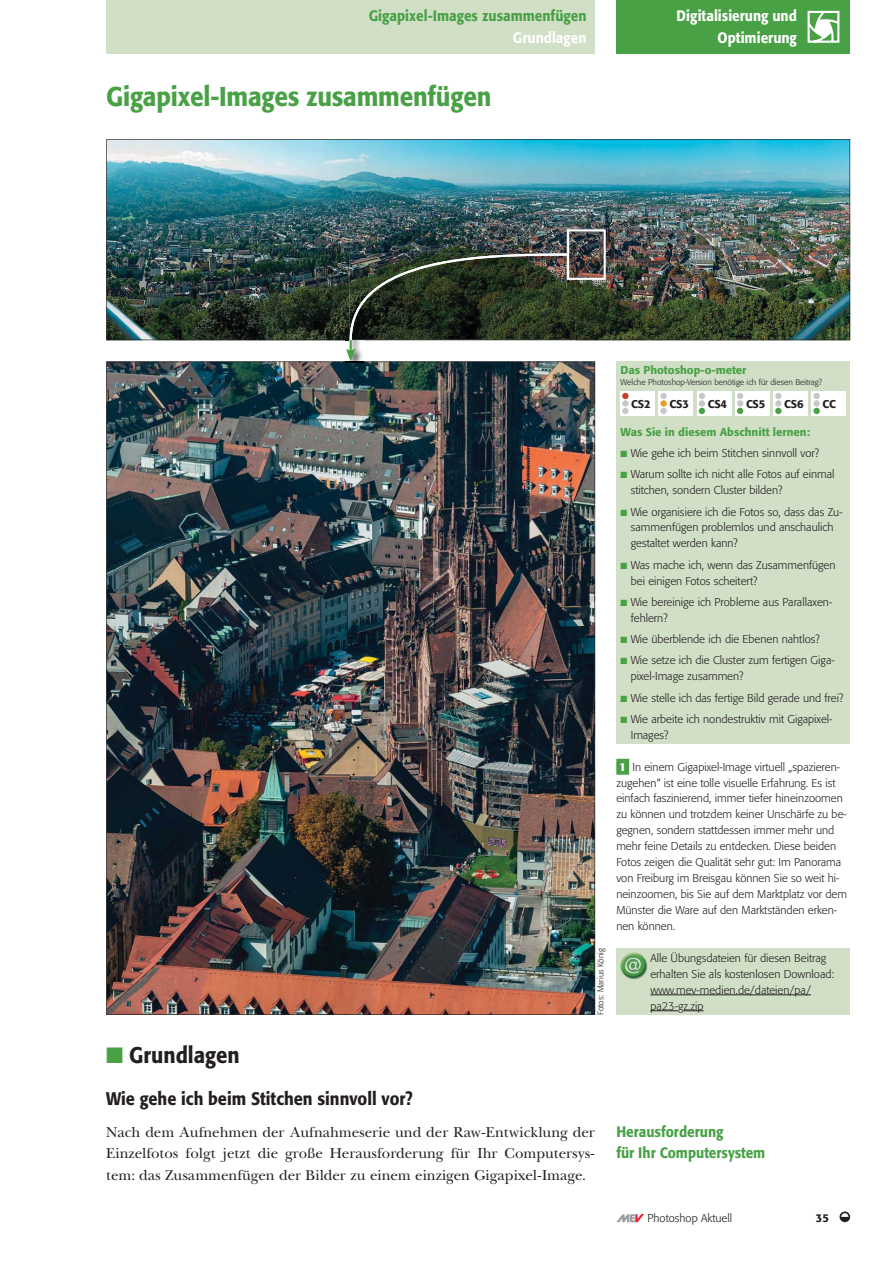
<style>
.page{position:relative;width:893px;height:1263px;background:#fff}
.page>*{position:absolute;margin:0;border:0;box-sizing:border-box;transform-origin:0 0}
.t1{font:500 27px "Formata";letter-spacing:-.01em;color:#49a146;scale:.9 1}
.t2{font:500 22.5px "Formata";color:#231f20;scale:.9 1}
.t3{font:500 18px "Formata";color:#231f20;scale:.9 1}
.t4{font:15px/21.3px "New Bask ITCSB";color:#231f20;text-align:justify}
.t5{font:500 15px/21.3px "Formata";color:#49a146;scale:.9 1}
.t6{font:500 15px/21.3px "Formata";color:#fff;text-align:right;scale:.9 1}
.t7{font:300 11.25px/15.9px "Formata";color:#231f20}
.t8{font:500 11.25px "Formata";color:#49a146}
.t9{font:500 11.25px "Formata";color:#4aa147}
.t10{font:500 11.25px "Formata";letter-spacing:-.015em;color:#231f20}
.t11{font:300 8.25px "Formata";color:#231f20}
.s1{font-weight:700;color:#49a146}
.s2{font-weight:700;color:#fff}
</style>
<div class="page">
<svg style="left:616px;top:1214px;width:28px;height:8px"></svg>
<svg style="left:839px;top:1212px;width:11px;height:10px"></svg>
<div style="left:616px;top:0;width:234px;height:53px;background:#49a146"></div>
<div style="left:106px;top:0;width:489px;height:53px;background:#d1dfc6"></div>
<svg style="left:807px;top:10px;width:33px;height:33px"></svg>
<div style="left:616px;top:759px;width:13px;height:16px;background:#4aa147"></div>
<div style="left:616px;top:361px;width:234px;height:383px;background:#d1dfc6"></div>
<div style="left:621px;top:391px;width:34px;height:25px;background:#fff"></div>
<div style="left:659px;top:391px;width:34px;height:25px;background:#fff"></div>
<div style="left:735px;top:391px;width:34px;height:25px;background:#fff"></div>
<div style="left:774px;top:391px;width:34px;height:25px;background:#fff"></div>
<div style="left:697px;top:391px;width:34px;height:25px;background:#fff"></div>
<svg style="left:775px;top:393px;width:6px;height:6px"></svg>
<svg style="left:737px;top:393px;width:6px;height:6px"></svg>
<svg style="left:699px;top:393px;width:6px;height:6px"></svg>
<div style="left:660px;top:393px;width:7px;height:6px;background:#c6c7c9;border-radius:50%"></div>
<svg style="left:622px;top:393px;width:6px;height:6px"></svg>
<div style="left:622px;top:400px;width:6px;height:7px;background:#c6c7c9;border-radius:50%"></div>
<div style="left:737px;top:400px;width:6px;height:7px;background:#c6c7c9;border-radius:50%"></div>
<div style="left:699px;top:400px;width:6px;height:7px;background:#c6c7c9;border-radius:50%"></div>
<svg style="left:660px;top:400px;width:7px;height:7px"></svg>
<div style="left:660px;top:408px;width:7px;height:6px;background:#c6c7c9;border-radius:50%"></div>
<svg style="left:622px;top:408px;width:6px;height:6px"></svg>
<div style="left:775px;top:400px;width:6px;height:7px;background:#c6c7c9;border-radius:50%"></div>
<svg style="left:775px;top:408px;width:6px;height:6px"></svg>
<svg style="left:737px;top:408px;width:6px;height:6px"></svg>
<svg style="left:699px;top:408px;width:6px;height:6px"></svg>
<div style="left:812px;top:391px;width:34px;height:25px;background:#fff"></div>
<div style="left:813px;top:393px;width:7px;height:6px;background:#c6c7c9;border-radius:50%"></div>
<div style="left:813px;top:400px;width:7px;height:7px;background:#c6c7c9;border-radius:50%"></div>
<div style="left:813px;top:408px;width:7px;height:6px;background:#49a146;border-radius:50%"></div>
<img style="left:106px;top:139px;width:744px;height:201px">
<img style="left:106px;top:361px;width:489px;height:654px">
<div style="left:616px;top:948px;width:234px;height:67px;background:#d1dfc6"></div>
<img style="left:621px;top:952px;width:26px;height:27px">
<hr style="left:650px;top:995px;width:161px;height:1px;background:#231f20">
<svg style="left:650px;top:1010px;width:53px;height:1px"></svg>
<img style="left:568px;top:289px;width:8px;height:52px">
<img style="left:570px;top:229px;width:45px;height:60px">
<img style="left:568px;top:253px;width:8px;height:36px">
<div style="left:567px;top:229px;width:39px;height:51px;border:2px solid #fff"></div>
<img style="left:346px;top:362px;width:18px;height:8px">
<svg style="left:346px;top:254px;width:222px;height:108px"></svg>
<h3 class="t5" style="left:369px;top:7px;width:244px">Gigapixel-Images zusammenfügen</h3>
<h3 class="t6" style="left:513px;top:28px;width:83px">Grundlagen</h3>
<h1 class="t1" style="left:106px;top:85px;width:429px">Gigapixel-Images zusammenfügen</h1>
<h3 class="t6" style="left:676px;top:7px;width:135px">Digitalisierung und<br>Optimierung</h3>
<p class="t11" style="left:597px;top:1015px;width:68px;rotate:-90deg">Fotos: Marius König</p>
<p class="t9" style="left:621px;top:365px;width:127px">Das Photoshop-o-meter</p>
<p class="t11" style="left:621px;top:378px;width:203px">Welche Photoshop-Version benötige ich für diesen Beitrag?</p>
<p class="t10" style="left:631px;top:399px;width:21px">CS2</p>
<p class="t10" style="left:669px;top:399px;width:21px">CS3</p>
<p class="t10" style="left:708px;top:399px;width:21px">CS4</p>
<p class="t10" style="left:746px;top:399px;width:21px">CS5</p>
<p class="t10" style="left:784px;top:399px;width:21px">CS6</p>
<p class="t10" style="left:822px;top:399px;width:15px">CC</p>
<p class="t8" style="left:621px;top:427px;width:191px">Was Sie in diesem Abschnitt lernen:</p>
<p class="t7" style="left:631px;top:443px;width:205px;line-height:21.3px">Wie gehe ich beim Stitchen sinnvoll vor?<br>Warum sollte ich nicht alle Fotos auf einmal</p>
<p class="t7" style="left:631px;top:481px;width:213px;line-height:21.3px">stitchen, sondern Cluster bilden?<br>Wie organisiere ich die Fotos so, dass das Zu-</p>
<p class="t7" style="left:631px;top:520px;width:204px">sammenfügen problemlos und anschaulich gestaltet werden kann?</p>
<p class="t7" style="left:631px;top:558px;width:206px">Was mache ich, wenn das Zusammenfügen bei einigen Fotos scheitert?</p>
<p class="t7" style="left:631px;top:595px;width:203px">Wie bereinige ich Probleme aus Parallaxen&shy;fehlern?</p>
<p class="t7" style="left:631px;top:629px;width:205px;line-height:21.3px">Wie überblende ich die Ebenen nahtlos?<br>Wie setze ich die Cluster zum fertigen Giga-</p>
<p class="t7" style="left:631px;top:666px;width:214px;line-height:21.3px">pixel-Image zusammen?<br>Wie stelle ich das fertige Bild gerade und frei?<br>Wie arbeite ich nondestruktiv mit Gigapixel-</p>
<p class="t7" style="left:631px;top:728px;width:39px">Images?</p>
<p class="t7" style="left:616px;top:759px;width:232px"><span class="s1">l</span><span class="s2">1</span><span class="s1">l</span> In einem Gigapixel-Image virtuell „spazieren&shy;zugehen“ ist eine tolle visuelle Erfahrung. Es ist einfach faszinierend, immer tiefer hineinzoomen zu können und trotzdem keiner Unschärfe zu be&shy;gegnen, sondern stattdessen immer mehr und mehr feine Details zu entdecken. Diese beiden Fotos zeigen die Qualität sehr gut: Im Panorama von Freiburg im Breisgau können Sie so weit hi&shy;neinzoomen, bis Sie auf dem Marktplatz vor dem Münster die Ware auf den Marktständen erken&shy;nen können.</p>
<p class="t7" style="left:650px;top:951px;width:185px">Alle Übungsdateien für diesen Beitrag erhalten Sie als kostenlosen Download: www.mev-medien.de/dateien/pa/ pa23-gz.zip</p>
<h2 class="t2" style="left:129px;top:1045px;width:124px">Grundlagen</h2>
<h3 class="t3" style="left:106px;top:1091px;width:342px">Wie gehe ich beim Stitchen sinnvoll vor?</h3>
<h3 class="t4" style="left:106px;top:1123px;width:490px">Nach dem Aufnehmen der Aufnahmeserie und der Raw-Entwicklung der Einzelfotos folgt jetzt die große Herausforderung für Ihr Computersys&shy;tem: das Zusammenfügen der Bilder zu einem einzigen Gigapixel-Image.</h3>
<h3 class="t5" style="left:616px;top:1122px;width:167px">Herausforderung<br>für Ihr Computersystem</h3>
<p class="t7" style="left:647px;top:1211px;width:86px">Photoshop Aktuell</p>
<p class="t10" style="left:816px;top:1213px;width:15px">35</p>
</div>
